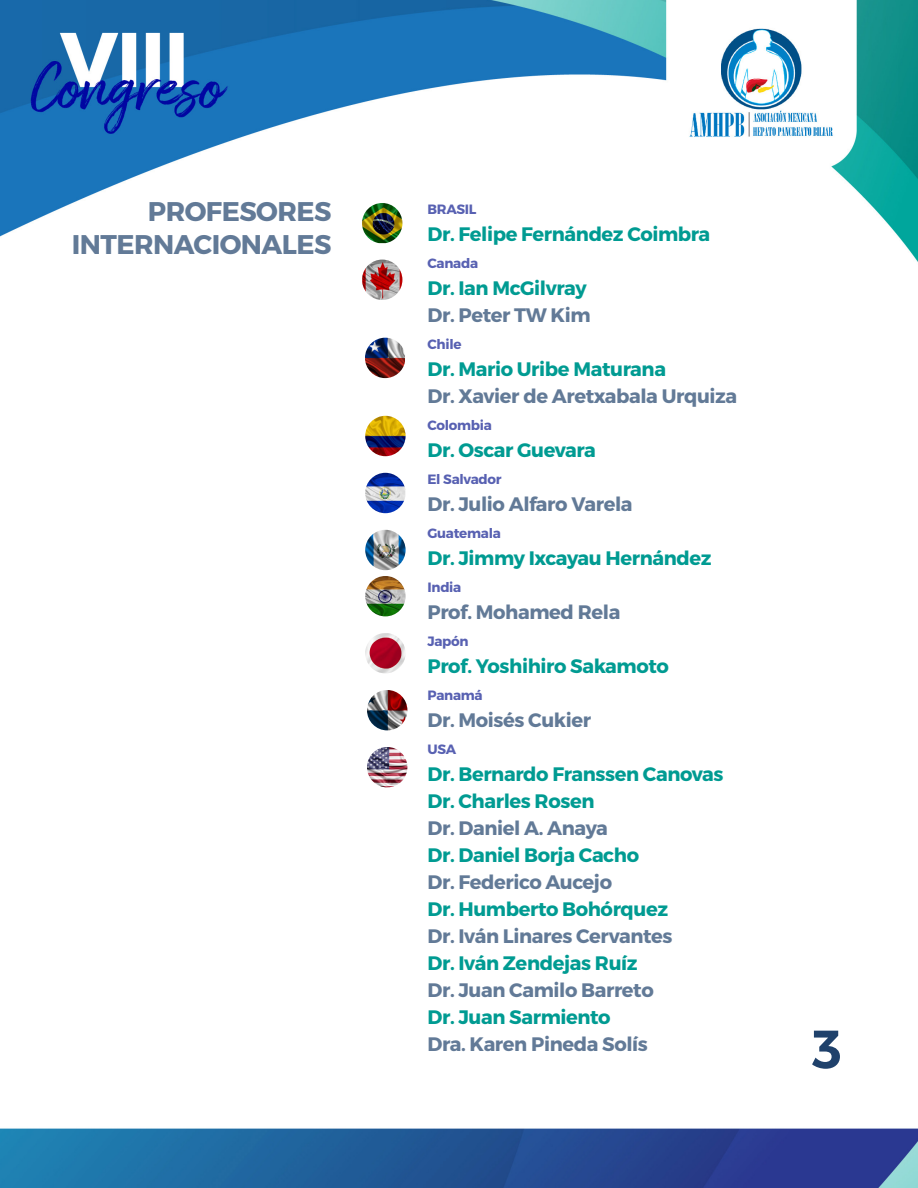
<style>
.page{position:relative;width:918px;height:1188px;background:#fff}
.page>*{position:absolute;margin:0;border:0;box-sizing:border-box;transform-origin:0 0}
.t1{font:600 54px "Montserrat";color:#1f416b}
.t2{font:700 27px "Montserrat";letter-spacing:-.02em;color:#627a97}
.t3{font:700 19.5px "Montserrat";letter-spacing:-.02em;color:#009b92}
.t4{font:700 19.5px "Montserrat";letter-spacing:-.02em;color:#627a97}
.t5{font:700 13.5px "Montserrat";letter-spacing:-.02em;color:#5861b2}
</style>
<div class="page">
<img style="left:0;top:0;width:918px;height:1188px">
<img style="left:362px;top:203px;width:40px;height:40px">
<img style="left:362px;top:260px;width:40px;height:40px">
<img style="left:365px;top:338px;width:40px;height:40px">
<img style="left:365px;top:416px;width:41px;height:40px;border-radius:20px">
<img style="left:365px;top:473px;width:40px;height:40px">
<img style="left:365px;top:530px;width:41px;height:40px;border-radius:20px">
<img style="left:365px;top:576px;width:41px;height:40px;border-radius:20px">
<img style="left:365px;top:633px;width:41px;height:40px">
<img style="left:367px;top:690px;width:40px;height:40px;border-radius:20px">
<img style="left:367px;top:747px;width:40px;height:40px;border-radius:20px">
<p class="t2" style="left:148px;top:195px;width:185px">PROFESORES</p>
<p class="t2" style="left:72px;top:228px;width:261px">INTERNACIONALES</p>
<p class="t5" style="left:428px;top:201px;width:50px">BRASIL</p>
<p class="t3" style="left:428px;top:222px;width:284px">Dr. Felipe Fernández Coimbra</p>
<p class="t5" style="left:428px;top:255px;width:52px">Canada</p>
<p class="t3" style="left:428px;top:276px;width:161px">Dr. Ian McGilvray</p>
<p class="t4" style="left:428px;top:303px;width:165px">Dr. Peter TW Kim</p>
<p class="t5" style="left:428px;top:336px;width:36px">Chile</p>
<p class="t3" style="left:428px;top:357px;width:240px">Dr. Mario Uribe Maturana</p>
<p class="t4" style="left:428px;top:384px;width:311px">Dr. Xavier de Aretxabala Urquiza</p>
<p class="t5" style="left:428px;top:417px;width:66px">Colombia</p>
<p class="t3" style="left:428px;top:438px;width:170px">Dr. Oscar Guevara</p>
<p class="t5" style="left:428px;top:471px;width:76px">El Salvador</p>
<p class="t4" style="left:428px;top:492px;width:207px">Dr. Julio Alfaro Varela</p>
<p class="t5" style="left:428px;top:525px;width:75px">Guatemala</p>
<p class="t3" style="left:428px;top:546px;width:286px">Dr. Jimmy Ixcayau Hernández</p>
<p class="t5" style="left:428px;top:579px;width:35px">India</p>
<p class="t4" style="left:428px;top:600px;width:194px">Prof. Mohamed Rela</p>
<p class="t5" style="left:428px;top:633px;width:43px">Japón</p>
<p class="t3" style="left:428px;top:654px;width:243px">Prof. Yoshihiro Sakamoto</p>
<p class="t5" style="left:428px;top:687px;width:57px">Panamá</p>
<p class="t4" style="left:428px;top:708px;width:165px">Dr. Moisés Cukier</p>
<p class="t5" style="left:428px;top:741px;width:30px">USA</p>
<p class="t3" style="left:428px;top:762px;width:298px">Dr. Bernardo Franssen Canovas</p>
<p class="t3" style="left:428px;top:789px;width:168px">Dr. Charles Rosen</p>
<p class="t4" style="left:428px;top:816px;width:182px">Dr. Daniel A. Anaya</p>
<p class="t3" style="left:428px;top:843px;width:213px">Dr. Daniel Borja Cacho</p>
<p class="t4" style="left:428px;top:870px;width:186px">Dr. Federico Aucejo</p>
<p class="t3" style="left:428px;top:897px;width:242px">Dr. Humberto Bohórquez</p>
<p class="t4" style="left:428px;top:924px;width:247px">Dr. Iván Linares Cervantes</p>
<p class="t3" style="left:428px;top:951px;width:212px">Dr. Iván Zendejas Ruíz</p>
<p class="t4" style="left:428px;top:978px;width:228px">Dr. Juan Camilo Barreto</p>
<p class="t3" style="left:428px;top:1005px;width:185px">Dr. Juan Sarmiento</p>
<p class="t4" style="left:428px;top:1032px;width:222px">Dra. Karen Pineda Solís</p>
<h1 class="t1" style="left:812px;top:1016px;width:31px">3</h1>
</div>
